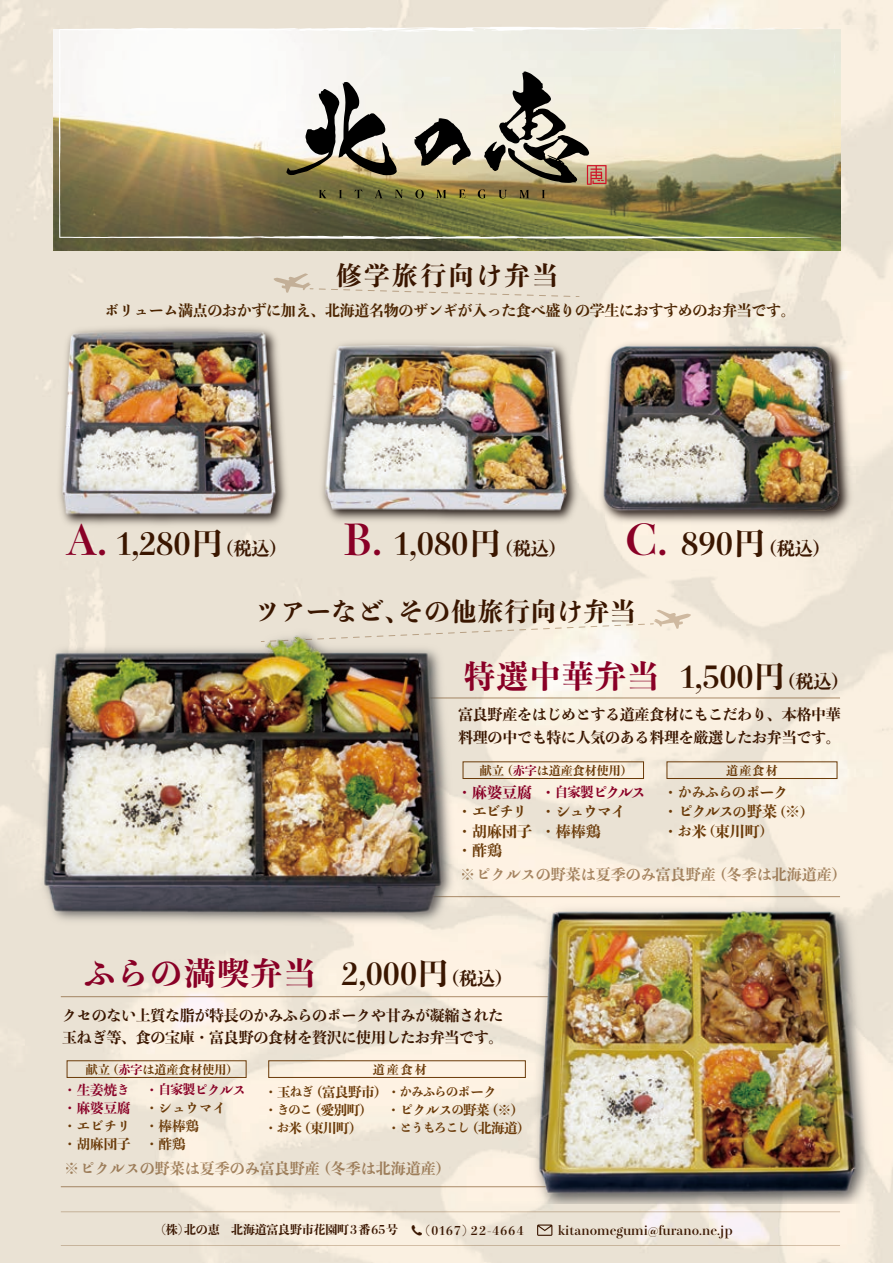
<style>
.page{position:relative;width:893px;height:1263px;background:#fff}
.page>*{position:absolute;margin:0;border:0;box-sizing:border-box;transform-origin:0 0}
.t1{font:42px "Toppan Bunkyu Midashi Min Std N EB";color:#890026}
.t2{font:31.5px "Toppan Bunkyu Midashi Min Std EB";letter-spacing:.06em;color:#890026}
.t3{font:30.3px "Toppan Bunkyu Midashi Min Std EB";color:#3a1600}
.t4{font:30px "Toppan Bunkyu Midashi Min Std N EB";color:#3a1600}
.t5{font:25.5px "Toppan Bunkyu Midashi Min Std EB";letter-spacing:.04em;color:#3a1600}
.t6{font:25.5px "Toppan Bunkyu Midashi Min Std EB";letter-spacing:.1em;color:#3a1600}
.t7{font:800 18px "DNP Shuei N Shogo Min Std";color:#3a1600}
.t8{font:15px/22.5px "Toppan Bunkyu Midashi Min Std N EB";letter-spacing:-.02em;color:#3a1600}
.t9{font:15px/19.5px "Toppan Bunkyu Midashi Min Std N EB";color:#6a3a08}
.t10{font:15px "Toppan Bunkyu Midashi Min Std N EB";letter-spacing:-.02em;color:#4b2400}
.t11{font:15px/19.5px "Toppan Bunkyu Midashi Min Std N EB";letter-spacing:-.05em;color:#6a3a08}
.t12{font:15px/19.5px "Toppan Bunkyu Midashi Min Std N EB";letter-spacing:-.08em;color:#6a3a08}
.t13{font:15px "Toppan Bunkyu Midashi Min Std N EB";color:#890026}
.t14{font:13.5px/18px "Toppan Bunkyu Midashi Min Std N EB";color:#6a3a08}
.t15{font:13.5px/18px "Toppan Bunkyu Midashi Min Std N EB";letter-spacing:-.04em;color:#6a3a08}
.t16{font:13.5px/18px "Toppan Bunkyu Midashi Min Std N EB";color:#890026}
.t17{font:12px "Toppan Bunkyu Midashi Min Std N EB";color:#6a3a08}
.t18{font:12px "Toppan Bunkyu Midashi Min Std N EB";letter-spacing:.02em;color:#3a1600}
.t19{font:12px "Toppan Bunkyu Midashi Min Std N EB";color:#3a1600}
.s1{font-family:"Toppan Bunkyu Midashi Min Std N EB";font-weight:400}
.s2{font-family:"DNP Shuei N Shogo Min Std";font-weight:800}
.s3{color:#890026}
.s4{font-size:13.5px;color:#890026}
.s5{font-size:15px}
.s6{font-size:13.5px}
.s7{font-family:"DNP Shuei N Shogo Min Std";font-weight:800;font-size:13.5px}
.s8{font-family:"DNP Shuei N Shogo Min Std";font-weight:800;font-size:18px}
.s9{font-size:18px}
.s10{font-size:12px}
.s11{font-size:12.75px;color:#890026}
</style>
<div class="page">
<img style="left:0;top:0;width:893px;height:1263px">
<img style="left:3px;top:308px;width:336px;height:224px">
<img style="left:277px;top:317px;width:339px;height:225px">
<img style="left:562px;top:323px;width:316px;height:210px">
<hr style="left:401px;top:697px;width:439px;height:1px;background:#6a3a08">
<hr style="left:401px;top:896px;width:439px;height:1px;background:#6a3a08">
<hr style="left:61px;top:996px;width:522px;height:1px;background:#6a3a08">
<hr style="left:61px;top:1186px;width:522px;height:1px;background:#6a3a08">
<hr style="left:61px;top:1211px;width:779px;height:1px;background:#6a3a08">
<hr style="left:61px;top:1245px;width:779px;height:1px;background:#6a3a08">
<div style="left:463px;top:761px;width:181px;height:18px;border:1px solid #6a3a08"></div>
<div style="left:667px;top:761px;width:170px;height:18px;border:1px solid #6a3a08"></div>
<div style="left:67px;top:1060px;width:179px;height:18px;border:1px solid #6a3a08"></div>
<div style="left:268px;top:1060px;width:258px;height:18px;border:1px solid #6a3a08"></div>
<img style="left:54px;top:30px;width:786px;height:220px">
<svg style="left:274px;top:273px;width:305px;height:24px;background:#e7ded0"></svg>
<svg style="left:261px;top:610px;width:430px;height:32px;background:#f2eadb"></svg>
<svg style="left:537px;top:1224px;width:15px;height:12px"></svg>
<svg style="left:834px;top:140px;width:1px;height:32px"></svg>
<svg style="left:834px;top:92px;width:2px;height:36px"></svg>
<svg style="left:59px;top:26px;width:768px;height:213px"></svg>
<svg style="left:111px;top:29px;width:15px;height:2px"></svg>
<svg style="left:152px;top:236px;width:7px;height:2px"></svg>
<div style="left:729px;top:27px;width:107px;height:49px;background:#e9eadd"></div>
<svg style="left:667px;top:27px;width:56px;height:3px"></svg>
<svg style="left:572px;top:27px;width:48px;height:4px"></svg>
<svg style="left:367px;top:27px;width:17px;height:5px"></svg>
<svg style="left:828px;top:233px;width:7px;height:6px"></svg>
<img style="left:495px;top:897px;width:394px;height:306px">
<img style="left:12px;top:611px;width:461px;height:329px">
<h3 class="t6" style="left:336px;top:255px;width:223px">修学旅行向け弁当</h3>
<p class="t10" style="left:105px;top:299px;width:693px">ボリューム満点のおかずに加え、北海道名物のザンギが入った食べ盛りの学生におすすめのお弁当です。</p>
<h1 class="t1" style="left:66px;top:507px;width:43px">A.</h1>
<h1 class="t1" style="left:343px;top:507px;width:40px">B.</h1>
<h1 class="t1" style="left:625px;top:507px;width:44px">C.</h1>
<h3 class="t3" style="left:117px;top:520px;width:107px">1,280円</h3>
<h3 class="t3" style="left:395px;top:520px;width:107px">1,080円</h3>
<h3 class="t3" style="left:681px;top:520px;width:85px">890円</h3>
<p class="t7" style="left:216px;top:536px;width:73px">（<span class="s1">税込</span>）</p>
<p class="t7" style="left:495px;top:536px;width:73px">（<span class="s1">税込</span>）</p>
<p class="t7" style="left:759px;top:536px;width:73px">（<span class="s1">税込</span>）</p>
<h3 class="t5" style="left:255px;top:591px;width:382px">ツアーなど、その他旅行向け弁当</h3>
<h2 class="t2" style="left:464px;top:651px;width:197px">特選中華弁当</h2>
<h3 class="t4" style="left:681px;top:653px;width:105px">1,500円</h3>
<p class="t7" style="left:778px;top:668px;width:73px">（<span class="s1">税込</span>）</p>
<p class="t8" style="left:458px;top:703px;width:384px">富良野産をはじめとする道産食材にもこだわり、本格中華料理の中でも特に人気のある料理を厳選したお弁当です。</p>
<p class="t17" style="left:480px;top:761px;width:154px">献立<span class="s2">（</span><span class="s3">赤字</span>は道産食材使用<span class="s2">）</span></p>
<p class="t17" style="left:726px;top:761px;width:53px">道産食材</p>
<p class="t13" style="left:457px;top:781px;width:76px">・麻婆豆腐</p>
<p class="t9" style="left:457px;top:801px;width:76px">・エビチリ・胡麻団子・酢鶏</p>
<p class="t12" style="left:541px;top:782px;width:106px"><span class="s3">・</span><span class="s4">自家製</span><span class="s3">ピクルス</span>・シュウマイ<br>・棒棒鶏</p>
<p class="t14" style="left:663px;top:783px;width:127px"><span class="s5">・</span>かみふらの<span class="s5">ポーク</span></p>
<p class="t11" style="left:663px;top:801px;width:152px">・ピクルス<span class="s6">の</span>野菜<span class="s7">（</span>※<span class="s7">）</span>・<span class="s6">お</span>米<span class="s7">（</span>東川町<span class="s7">）</span></p>
<p class="t9" style="left:461px;top:864px;width:388px">※ピクルスの野菜は夏季のみ富良野産<span class="s2">（</span>冬季は北海道産<span class="s2">）</span></p>
<h2 class="t2" style="left:84px;top:949px;width:233px">ふらの満喫弁当</h2>
<h3 class="t4" style="left:341px;top:951px;width:173px">2,000円<span class="s8">（</span><span class="s9">税込</span><span class="s8">）</span></h3>
<p class="t8" style="left:62px;top:1003px;width:443px">クセのない上質な脂が特長のかみふらのポークや甘みが凝縮された玉ねぎ等、食の宝庫・富良野の食材を贅沢に使用したお弁当です。</p>
<p class="t17" style="left:86px;top:1060px;width:154px">献立<span class="s2">（</span><span class="s3">赤字</span>は道産食材使用<span class="s2">）</span></p>
<p class="t17" style="left:373px;top:1060px;width:55px">道産食材</p>
<p class="t16" style="left:63px;top:1080px;width:69px">・生姜焼<span class="s10">き</span>・麻婆豆腐</p>
<p class="t14" style="left:63px;top:1116px;width:69px">・エビチリ・胡麻団子</p>
<p class="t14" style="left:145px;top:1080px;width:103px"><span class="s3">・</span><span class="s11">自家製</span><span class="s3">ピクルス</span>・シュウマイ<br>・棒棒鶏<br>・酢鶏</p>
<p class="t15" style="left:264px;top:1082px;width:125px">・玉<span class="s10">ねぎ</span><span class="s2">（</span>富良野市<span class="s2">）</span>・<span class="s10">きのこ</span><span class="s2">（</span>愛別町<span class="s2">）</span>・<span class="s10">お</span>米<span class="s2">（</span>東川町<span class="s2">）</span></p>
<p class="t17" style="left:387px;top:1082px;width:111px"><span class="s6">・</span>かみふらの<span class="s6">ポーク</span></p>
<p class="t14" style="left:387px;top:1100px;width:139px">・ピクルス<span class="s10">の</span>野菜<span class="s2">（</span>※<span class="s2">）</span></p>
<p class="t17" style="left:387px;top:1118px;width:145px"><span class="s6">・</span>とうもろこし<span class="s7">（</span><span class="s6">北海道</span><span class="s7">）</span></p>
<p class="t9" style="left:65px;top:1158px;width:388px">※ピクルスの野菜は夏季のみ富良野産<span class="s2">（</span>冬季は北海道産<span class="s2">）</span></p>
<p class="t18" style="left:154px;top:1220px;width:371px">（株）北の恵　北海道富良野市花園町3番65号 ☎（0167）22-4664</p>
<p class="t19" style="left:558px;top:1221px;width:176px">kitanomegumi@furano.ne.jp</p>
</div>
